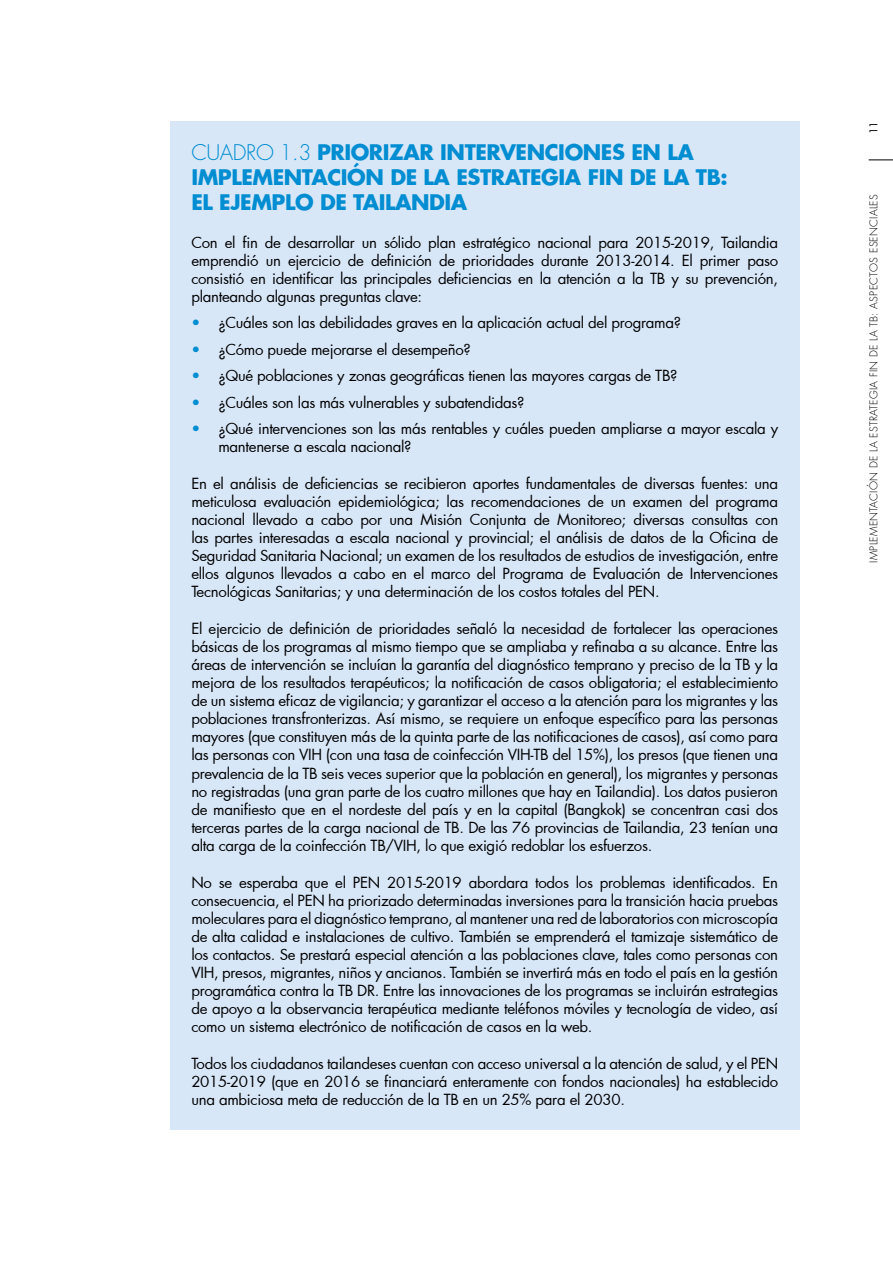
<style>
.page{position:relative;width:893px;height:1263px;background:#fff}
.page>*{position:absolute;margin:0;border:0;box-sizing:border-box;transform-origin:0 0}
.t1{font:700 21px/25.2px "Futura";letter-spacing:-.02em;color:#008dd1}
.t2{font:15px/18px "Futura";letter-spacing:-.02em;color:#000;text-align:justify}
.t3{font:300 10.5px "Futura";letter-spacing:.025em;color:#000}
.t4{font:10.5px "Futura";color:#000}
.s1{font-weight:300}
.s2{color:#008dd1}
</style>
<div class="page">
<svg style="left:869px;top:159px;width:24px;height:1px"></svg>
<div style="left:170px;top:121px;width:629px;height:1009px;background:#d8e7f8"></div>
<h1 class="t1" style="left:191px;top:139px;width:538px"><span class="s1">CUADRO 1.3</span> PRIORIZAR INTERVENCIONES EN LA<br>IMPLEMENTACIÓN DE LA ESTRATEGIA FIN DE LA TB:<br>EL EJEMPLO DE TAILANDIA</h1>
<p class="t2" style="left:191px;top:233px;width:588px">Con el fin de desarrollar un sólido plan estratégico nacional para 2015-2019, Tailandia emprendió un ejercicio de definición de prioridades durante 2013-2014. El primer paso consistió en identificar las principales deficiencias en la atención a la TB y su prevención, planteando algunas preguntas clave:</p>
<p class="t2" style="left:191px;top:313px;width:491px"><span class="s2">•</span> ¿Cuáles son las debilidades graves en la aplicación actual del programa?</p>
<p class="t2" style="left:191px;top:340px;width:281px"><span class="s2">•</span> ¿Cómo puede mejorarse el desempeño?</p>
<p class="t2" style="left:191px;top:366px;width:488px"><span class="s2">•</span> ¿Qué poblaciones y zonas geográficas tienen las mayores cargas de TB?</p>
<p class="t2" style="left:191px;top:393px;width:335px"><span class="s2">•</span> ¿Cuáles son las más vulnerables y subatendidas?</p>
<p class="t2" style="left:218px;top:419px;width:561px;text-indent:-27px"><span class="s2">•</span> ¿Qué intervenciones son las más rentables y cuáles pueden ampliarse a mayor escala y mantenerse a escala nacional?</p>
<p class="t2" style="left:191px;top:475px;width:588px">En el análisis de deficiencias se recibieron aportes fundamentales de diversas fuentes: una meticulosa evaluación epidemiológica; las recomendaciones de un examen del programa nacional llevado a cabo por una Misión Conjunta de Monitoreo; diversas consultas con las partes interesadas a escala nacional y provincial; el análisis de datos de la Oficina de Seguridad Sanitaria Nacional; un examen de los resultados de estudios de investigación, entre ellos algunos llevados a cabo en el marco del Programa de Evaluación de Intervenciones Tecnológicas Sanitarias; y una determinación de los costos totales del PEN.</p>
<p class="t2" style="left:191px;top:620px;width:588px">El ejercicio de definición de prioridades señaló la necesidad de fortalecer las operaciones básicas de los programas al mismo tiempo que se ampliaba y refinaba a su alcance. Entre las áreas de intervención se incluían la garantía del diagnóstico temprano y preciso de la TB y la mejora de los resultados terapéuticos; la notificación de casos obligatoria; el establecimiento de un sistema eficaz de vigilancia; y garantizar el acceso a la atención para los migrantes y las poblaciones transfronterizas. Así mismo, se requiere un enfoque específico para las personas mayores (que constituyen más de la quinta parte de las notificaciones de casos), así como para las personas con VIH (con una tasa de coinfección VIH-TB del 15%), los presos (que tienen una prevalencia de la TB seis veces superior que la población en general), los migrantes y personas no registradas (una gran parte de los cuatro millones que hay en Tailandia). Los datos pusieron de manifiesto que en el nordeste del país y en la capital (Bangkok) se concentran casi dos terceras partes de la carga nacional de TB. De las 76 provincias de Tailandia, 23 tenían una alta carga de la coinfección TB/VIH, lo que exigió redoblar los esfuerzos.</p>
<p class="t2" style="left:191px;top:873px;width:588px">No se esperaba que el PEN 2015-2019 abordara todos los problemas identificados. En consecuencia, el PEN ha priorizado determinadas inversiones para la transición hacia pruebas moleculares para el diagnóstico temprano, al mantener una red de laboratorios con microscopía de alta calidad e instalaciones de cultivo. También se emprenderá el tamizaje sistemático de los contactos. Se prestará especial atención a las poblaciones clave, tales como personas con VIH, presos, migrantes, niños y ancianos. También se invertirá más en todo el país en la gestión programática contra la TB DR. Entre las innovaciones de los programas se incluirán estrategias de apoyo a la observancia terapéutica mediante teléfonos móviles y tecnología de video, así como un sistema electrónico de notificación de casos en la web.</p>
<p class="t2" style="left:191px;top:1054px;width:588px">Todos los ciudadanos tailandeses cuentan con acceso universal a la atención de salud, y el PEN 2015-2019 (que en 2016 se financiará enteramente con fondos nacionales) ha establecido una ambiciosa meta de reducción de la TB en un 25% para el 2030.</p>
<p class="t4" style="left:866px;top:134px;width:14px;rotate:-90deg">11</p>
<p class="t3" style="left:867px;top:563px;width:370px;rotate:-90deg">IMPLEMENTACIÓN DE LA ESTRATEGIA FIN DE LA TB: ASPECTOS ESENCIALES</p>
</div>
